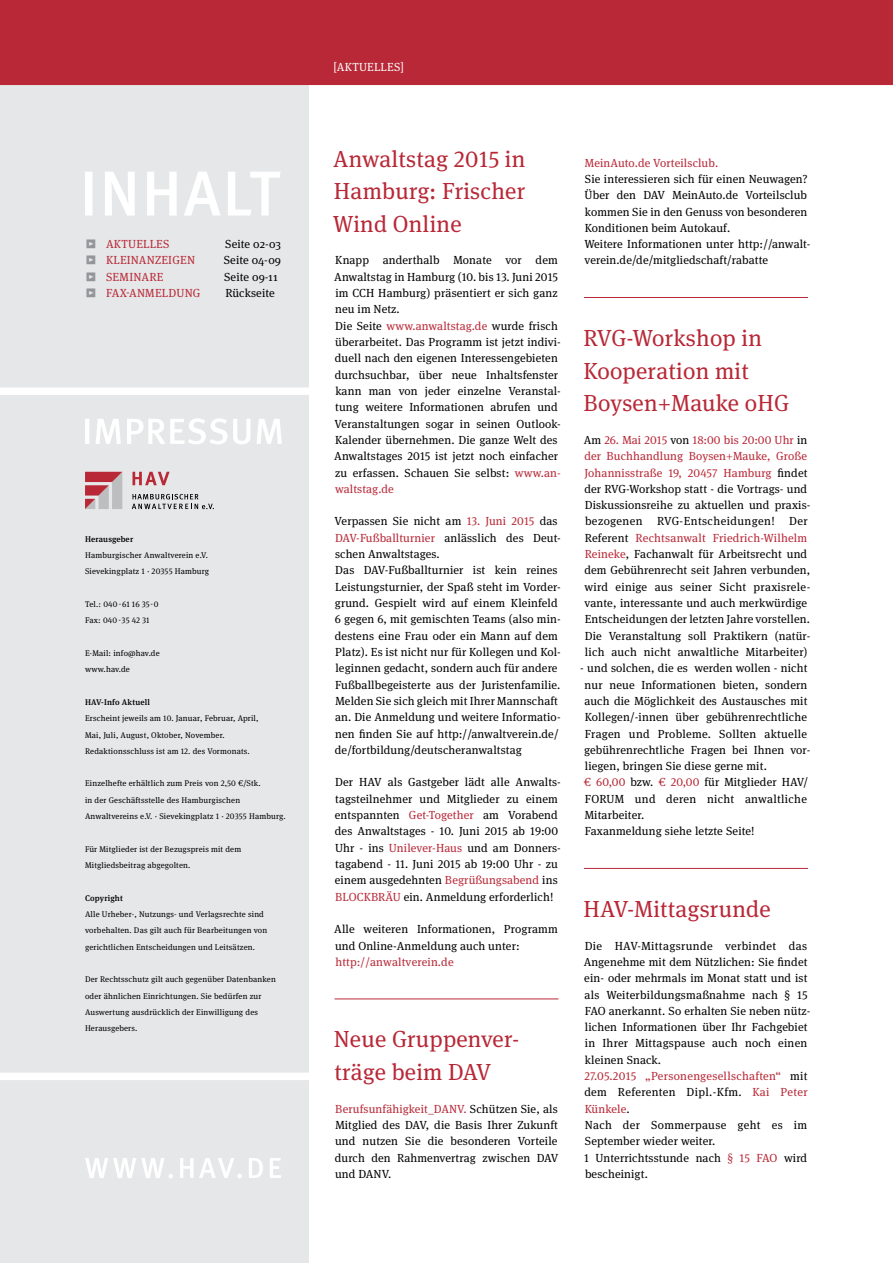
<style>
.page{position:relative;width:893px;height:1263px;background:#fff}
.page>*{position:absolute;margin:0;border:0;box-sizing:border-box;transform-origin:0 0}
.t1{font:23.25px/32.5px "Meta Serif Pro";letter-spacing:.01em;color:#b82837}
.t2{font:11.7px/16.4px "Meta Serif Pro";letter-spacing:.01em;color:#000}
.t3{font:11.7px "Meta Serif Pro";letter-spacing:.01em;color:#b82837}
.t4{font:11.7px "Meta Serif Pro";letter-spacing:.02em;color:#fff}
.t5{font:8.25px/16.4px "Meta Serif Pro";letter-spacing:.02em;color:#000}
.t6{font:500 8.25px "Meta Serif Pro";letter-spacing:.02em;color:#000}
.s1{color:#939598}
.s2{color:#b82837}
</style>
<div class="page">
<div style="left:0;top:85px;width:309px;height:1178px;background:#e6e7e8"></div>
<div style="left:0;top:0;width:893px;height:84px;background:#b82837"></div>
<hr style="left:0;top:84px;width:893px;height:1px;background:#b82837">
<div style="left:0;top:387px;width:309px;height:8px;background:#fff"></div>
<div style="left:0;top:1072px;width:309px;height:8px;background:#fff"></div>
<svg style="left:85px;top:172px;width:196px;height:44px"></svg>
<svg style="left:85px;top:418px;width:197px;height:26px"></svg>
<svg style="left:132px;top:494px;width:82px;height:15px"></svg>
<svg style="left:133px;top:472px;width:37px;height:13px"></svg>
<svg style="left:85px;top:472px;width:37px;height:37px"></svg>
<svg style="left:85px;top:1158px;width:196px;height:20px"></svg>
<hr style="left:584px;top:297px;width:224px;height:1px;background:#b82837">
<hr style="left:584px;top:868px;width:224px;height:1px;background:#b82837">
<hr style="left:334px;top:998px;width:224px;height:1px;background:#b82837">
<p class="t3" style="left:86px;top:236px;width:85px"><span class="s1">•</span> AKTUELLES</p>
<p class="t2" style="left:225px;top:235px;width:57px">Seite 02-03</p>
<p class="t3" style="left:86px;top:252px;width:110px"><span class="s1">•</span> KLEINANZEIGEN</p>
<p class="t2" style="left:224px;top:252px;width:59px">Seite 04-09</p>
<p class="t3" style="left:86px;top:268px;width:79px"><span class="s1">•</span> SEMINARE</p>
<p class="t2" style="left:224px;top:268px;width:55px">Seite 09-11</p>
<p class="t3" style="left:86px;top:285px;width:116px"><span class="s1">•</span> FAX-ANMELDUNG</p>
<p class="t2" style="left:225px;top:284px;width:51px">Rückseite</p>
<p class="t6" style="left:85px;top:533px;width:50px">Herausgeber</p>
<p class="t5" style="left:85px;top:547px;width:126px">Hamburgischer Anwaltverein e.V.<br>Sievekingplatz 1 · 20355 Hamburg</p>
<p class="t5" style="left:85px;top:596px;width:75px">Tel.: 040 -61 16 35-0<br>Fax: 040 -35 42 31</p>
<p class="t5" style="left:85px;top:644px;width:76px">E-Mail: info@hav.de www.hav.de</p>
<p class="t6" style="left:85px;top:696px;width:66px">HAV-Info Aktuell</p>
<p class="t5" style="left:85px;top:710px;width:175px">Erscheint jeweils am 10. Januar, Februar, April,<br>Mai, Juli, August, Oktober, November.<br>Redaktionsschluss ist am 12. des Vormonats.</p>
<p class="t5" style="left:85px;top:775px;width:202px">Einzelhefte erhältlich zum Preis von 2,50 €/Stk.<br>in der Geschäftsstelle des Hamburgischen<br>Anwaltvereins e.V. · Sievekingplatz 1 · 20355 Hamburg.</p>
<p class="t5" style="left:85px;top:840px;width:158px">Für Mitglieder ist der Bezugspreis mit dem<br>Mitgliedsbeitrag abgegolten.</p>
<p class="t6" style="left:85px;top:891px;width:39px">Copyright</p>
<p class="t5" style="left:85px;top:905px;width:184px">Alle Urheber-, Nutzungs- und Verlagsrechte sind vorbehalten. Das gilt auch für Bearbeitungen von gerichtlichen Entscheidungen und Leitsätzen.</p>
<p class="t5" style="left:85px;top:971px;width:192px">Der Rechtsschutz gilt auch gegenüber Datenbanken oder ähnlichen Einrichtungen. Sie bedürfen zur Auswertung ausdrücklich der Einwilligung des Herausgebers.</p>
<p class="t4" style="left:334px;top:58px;width:72px">[AKTUELLES]</p>
<h1 class="t1" style="left:333px;top:141px;width:194px;text-align:justify">Anwaltstag 2015 in Hamburg: Frischer Wind Online</h1>
<p class="t2" style="left:334px;top:252px;width:228px">Knapp anderthalb Monate vor dem Anwaltstag in Hamburg (10. bis 13. Juni 2015 im CCH Hamburg) präsentiert er sich ganz neu im Netz.<br>Die Seite <span class="s2">www.anwaltstag.de</span> wurde frisch überarbeitet. Das Programm ist jetzt indivi&shy;duell nach den eigenen Interessengebieten durchsuchbar, über neue Inhaltsfenster kann man von jeder einzelne Veranstal&shy;tung weitere Informationen abrufen und Veranstaltungen sogar in seinen Outlook-Kalender übernehmen. Die ganze Welt des Anwaltstages 2015 ist jetzt noch einfacher zu erfassen. Schauen Sie selbst: <span class="s2">www.an&shy;waltstag.de</span></p>
<p class="t2" style="left:335px;top:513px;width:228px">Verpassen Sie nicht am <span class="s2">13. Juni 2015</span> das <span class="s2">DAV-Fußballturnier</span> anlässlich des Deut&shy;schen Anwaltstages.<br>Das DAV-Fußballturnier ist kein reines Leistungsturnier, der Spaß steht im Vorder&shy;grund. Gespielt wird auf einem Kleinfeld 6 gegen 6, mit gemischten Teams (also min&shy;destens eine Frau oder ein Mann auf dem Platz). Es ist nicht nur für Kollegen und Kol&shy;leginnen gedacht, sondern auch für andere Fußballbegeisterte aus der Juristenfamilie.<br>Melden Sie sich gleich mit Ihrer Mannschaft an. Die Anmeldung und weitere Informatio&shy;nen finden Sie auf http://anwaltverein.de/ de/fortbildung/deutscheranwaltstag</p>
<p class="t2" style="left:335px;top:774px;width:228px">Der HAV als Gastgeber lädt alle Anwalts&shy;tagsteilnehmer und Mitglieder zu einem entspannten <span class="s2">Get-Together</span> am Vorabend des Anwaltstages - 10. Juni 2015 ab 19:00<br>Uhr - ins <span class="s2">Unilever-Haus</span> und am Donners&shy;tagabend - 11. Juni 2015 ab 19:00 Uhr - zu einem ausgedehnten <span class="s2">Begrüßungsabend</span> ins <span class="s2">BLOCKBRÄU</span> ein. Anmeldung erforderlich!</p>
<p class="t2" style="left:334px;top:920px;width:225px">Alle weiteren Informationen, Programm und Online-Anmeldung auch unter:</p>
<p class="t3" style="left:335px;top:953px;width:120px">http://anwaltverein.de</p>
<h1 class="t1" style="left:334px;top:1022px;width:187px">Neue Gruppenver&shy;träge beim DAV</h1>
<p class="t2" style="left:335px;top:1100px;width:225px;text-align:justify"><span class="s2">Berufsunfähigkeit_DANV.</span> Schützen Sie, als Mitglied des DAV, die Basis Ihrer Zukunft und nutzen Sie die besonderen Vorteile durch den Rahmenvertrag zwischen DAV und DANV.</p>
<p class="t3" style="left:585px;top:154px;width:135px">MeinAuto.de Vorteilsclub.</p>
<p class="t2" style="left:584px;top:170px;width:228px">Sie interessieren sich für einen Neuwagen?<br>Über den DAV MeinAuto.de Vorteilsclub kommen Sie in den Genuss von besonderen Konditionen beim Autokauf.<br>Weitere Informationen unter http://anwalt&shy;verein.de/de/mitgliedschaft/rabatte</p>
<h1 class="t1" style="left:583px;top:320px;width:207px">RVG-Workshop in<br>Kooperation mit<br>Boysen+Mauke oHG</h1>
<p class="t2" style="left:584px;top:431px;width:228px">Am <span class="s2">26. Mai 2015</span> von <span class="s2">18:00 bis 20:00 Uhr</span> in <span class="s2">der Buchhandlung Boysen+Mauke, Große Johannisstraße 19, 20457 Hamburg</span> findet der RVG-Workshop statt - die Vortrags- und Diskussionsreihe zu aktuellen und praxis&shy;bezogenen RVG-Entscheidungen! Der Referent <span class="s2">Rechtsanwalt Friedrich-Wilhelm Reineke</span>, Fachanwalt für Arbeitsrecht und dem Gebührenrecht seit Jahren verbunden, wird einige aus seiner Sicht praxisrele&shy;vante, interessante und auch merkwürdige Entscheidungen der letzten Jahre vorstellen.<br>Die Veranstaltung soll Praktikern (natür&shy;lich auch nicht anwaltliche Mitarbeiter)</p>
<p class="t2" style="left:584px;top:659px;width:228px;text-indent:-4px">- und solchen, die es werden wollen - nicht nur neue Informationen bieten, sondern auch die Möglichkeit des Austausches mit Kollegen/-innen über gebührenrechtliche Fragen und Probleme. Sollten aktuelle gebührenrechtliche Fragen bei Ihnen vor&shy;liegen, bringen Sie diese gerne mit.<br><span class="s2">€ 60,00</span> bzw. <span class="s2">€ 20,00</span> für Mitglieder HAV/ FORUM und deren nicht anwaltliche Mitarbeiter.<br>Faxanmeldung siehe letzte Seite!</p>
<h1 class="t1" style="left:583px;top:891px;width:189px">HAV-Mittagsrunde</h1>
<p class="t2" style="left:584px;top:937px;width:228px">Die HAV-Mittagsrunde verbindet das<br>Angenehme mit dem Nützlichen: Sie findet ein- oder mehrmals im Monat statt und ist als Weiterbildungsmaßnahme nach § 15<br>FAO anerkannt. So erhalten Sie neben nütz&shy;lichen Informationen über Ihr Fachgebiet in Ihrer Mittagspause auch noch einen kleinen Snack.<br><span class="s2">27.05.2015 „Personengesellschaften“</span> mit dem Referenten Dipl.-Kfm. <span class="s2">Kai Peter<br>Künkele</span>.<br>Nach der Sommerpause geht es im<br>September wieder weiter.<br>1 Unterrichtsstunde nach <span class="s2">§ 15 FAO</span> wird bescheinigt.</p>
</div>
